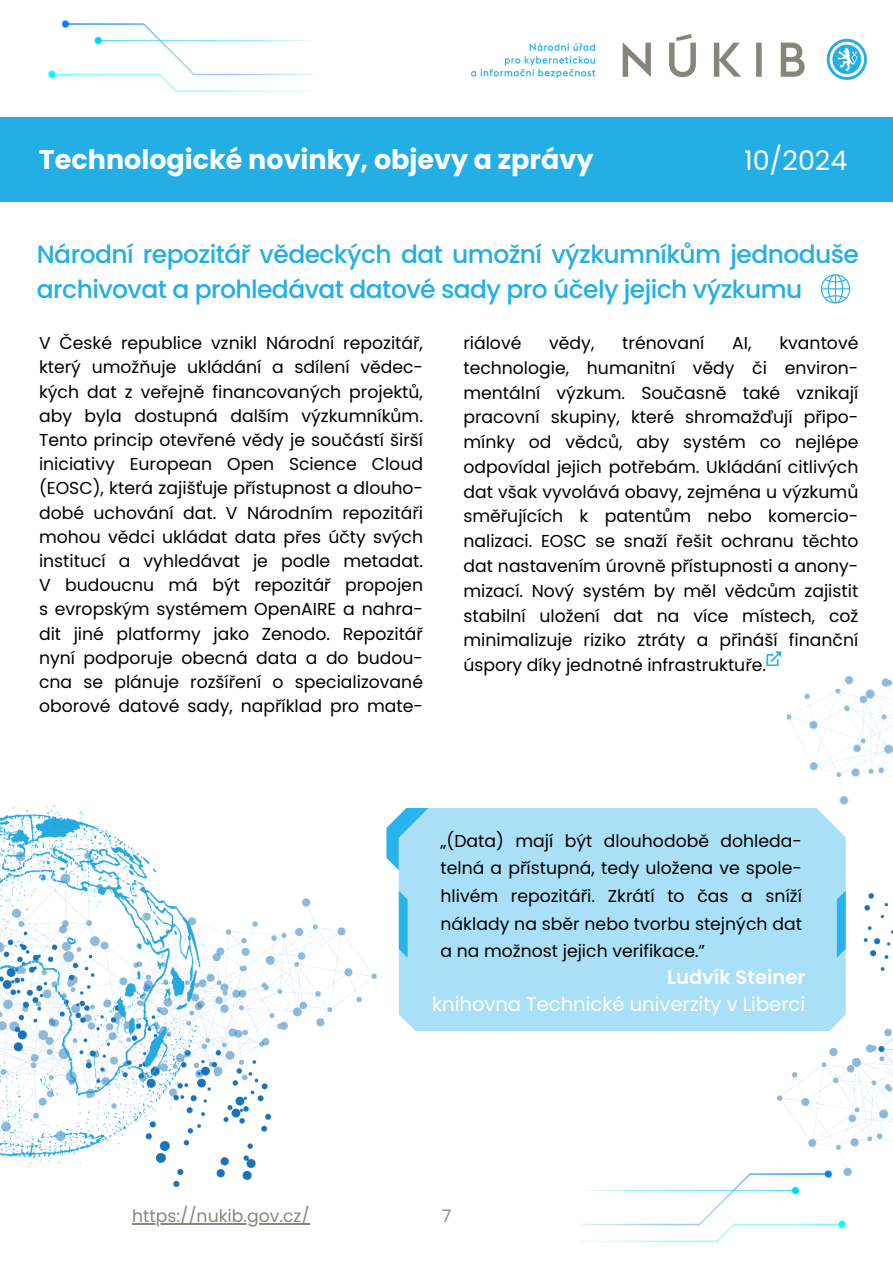
<style>
.page{position:relative;width:893px;height:1263px;background:#fff}
.page>*{position:absolute;margin:0;border:0;box-sizing:border-box;transform-origin:0 0}
.t1{font:700 27px "Poppins";color:#fff}
.t2{font:27px "Poppins";color:#fff}
.t3{font:500 24.97px/34.9px "Poppins";letter-spacing:-.025em;color:#23afe5}
.t4{font:19.5px/27px "Poppins";color:#fff;text-align:right}
.t5{font:17.25px/24.2px "Poppins";color:#000;text-align:justify}
.t6{font:17.25px "Poppins";color:#89877c}
.s1{font-weight:600}
</style>
<div class="page">
<img style="left:47px;top:20px;width:266px;height:72px">
<img style="left:580px;top:1173px;width:197px;height:69px">
<div style="left:0;top:117px;width:100px;height:85px;background:#23afe5"></div>
<div style="left:37px;top:117px;width:856px;height:85px;background:#23afe5"></div>
<img style="left:471px;top:35px;width:395px;height:45px">
<svg style="left:820px;top:274px;width:30px;height:30px"></svg>
<div style="left:399px;top:808px;width:378px;height:222px;background:#a9e0f7"></div>
<svg style="left:386px;top:808px;width:122px;height:62px;background:#9cdbf6"></svg>
<svg style="left:399px;top:891px;width:8px;height:67px"></svg>
<img style="left:0;top:806px;width:377px;height:380px">
<hr style="left:132px;top:1223px;width:178px;height:2px;background:#89877c">
<img style="left:777px;top:987px;width:116px;height:242px">
<img style="left:760px;top:651px;width:133px;height:336px">
<h1 class="t1" style="left:39px;top:140px;width:556px">Technologické novinky, objevy a zprávy</h1>
<h2 class="t2" style="left:744px;top:142px;width:105px">10/2024</h2>
<p class="t3" style="left:37px;top:236px;width:823px">Národní repozitář vědeckých dat umožní výzkumníkům jednoduše archivovat a prohledávat datové sady pro účely jejich výzkumu</p>
<p class="t5" style="left:463px;top:331px;width:59px">riálové</p>
<p class="t5" style="left:549px;top:331px;width:47px">vědy,</p>
<p class="t5" style="left:622px;top:331px;width:84px">trénovaní</p>
<p class="t5" style="left:732px;top:331px;width:21px">AI,</p>
<p class="t5" style="left:39px;top:331px;width:385px">V České republice vznikl Národní repozitář, který umožňuje ukládání a sdílení vědec&shy;kých dat z veřejně financovaných projektů, aby byla dostupná dalším výzkumníkům.<br>Tento princip otevřené vědy je součástí širší iniciativy European Open Science Cloud (EOSC), která zajišťuje přístupnost a dlouho&shy;dobé uchování dat. V Národním repozitáři mohou vědci ukládat data přes účty svých institucí a vyhledávat je podle metadat.<br>V budoucnu má být repozitář propojen s evropským systémem OpenAIRE a nahra&shy;dit jiné platformy jako Zenodo. Repozitář nyní podporuje obecná data a do budou&shy;cna se plánuje rozšíření o specializované oborové datové sady, například pro mate-</p>
<p class="t5" style="left:463px;top:331px;width:396px;line-height:24.8px;text-indent:316px">kvantové technologie, humanitní vědy či environ&shy;mentální výzkum. Současně také vznikají pracovní skupiny, které shromažďují připo&shy;mínky od vědců, aby systém co nejlépe odpovídal jejich potřebám. Ukládání citlivých dat však vyvolává obavy, zejména u výzkumů směřujících k patentům nebo komercio&shy;nalizaci. EOSC se snaží řešit ochranu těchto dat nastavením úrovně přístupnosti a anony&shy;mizací. Nový systém by měl vědcům zajistit stabilní uložení dat na více místech, což minimalizuje riziko ztráty a přináší finanční úspory díky jednotné infrastruktuře.</p>
<p class="t5" style="left:440px;top:827px;width:363px;line-height:27.6px">„(Data) mají být dlouhodobě dohleda&shy;telná a přístupná, tedy uložena ve spole&shy;hlivém repozitáři. Zkrátí to čas a sníží náklady na sběr nebo tvorbu stejných dat a na možnost jejich verifikace.”</p>
<p class="t4" style="left:432px;top:963px;width:374px"><span class="s1">Ludvík Steiner<br></span>knihovna Technické univerzity v Liberci</p>
<p class="t6" style="left:132px;top:1204px;width:179px">https://nukib.gov.cz/</p>
<p class="t6" style="left:442px;top:1204px;width:11px">7</p>
</div>
